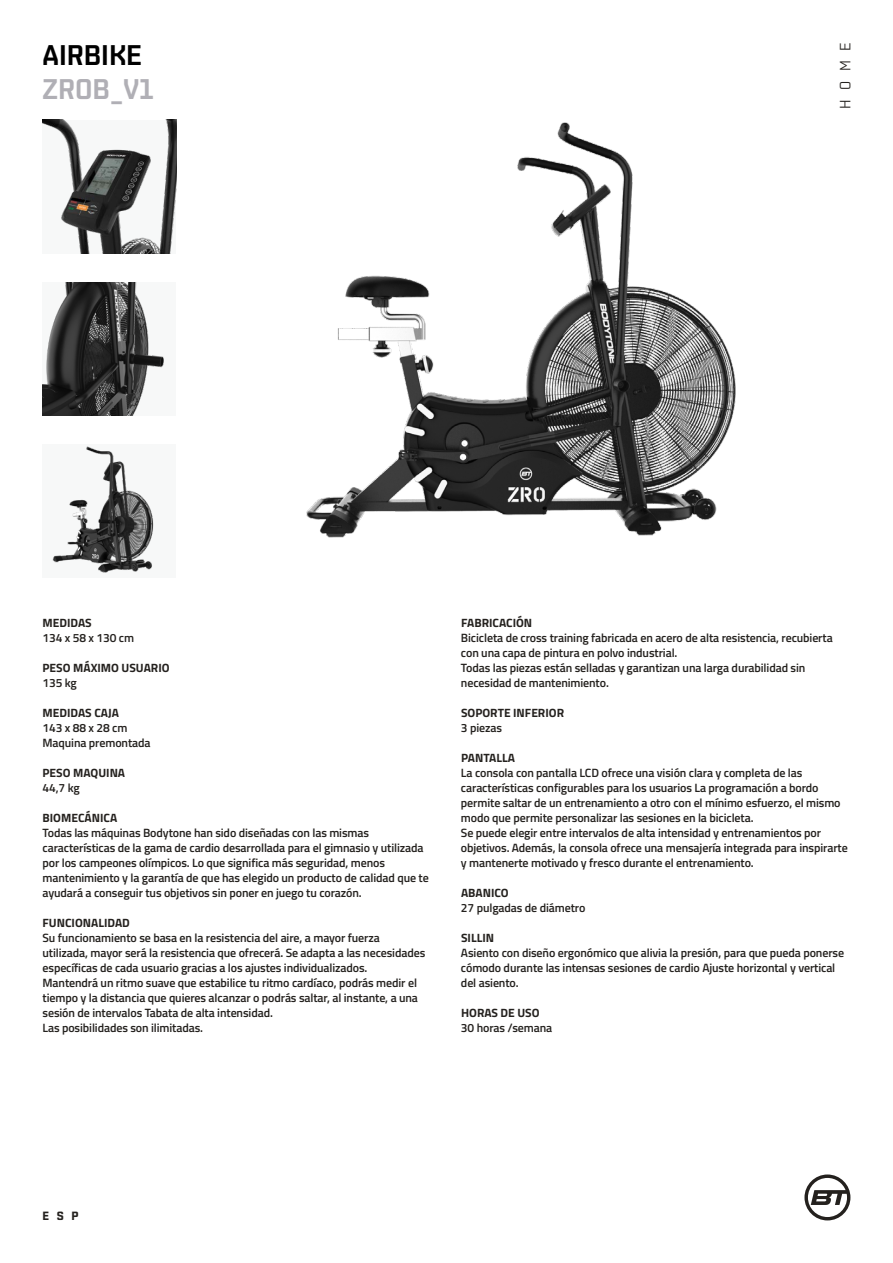
<style>
.page{position:relative;width:893px;height:1263px;background:#fff}
.page>*{position:absolute;margin:0;border:0;box-sizing:border-box;transform-origin:0 0}
.t1{font:600 28.5px "Shentox";color:#000}
.t2{font:600 28.5px "Shentox";color:#b0afb5}
.t3{font:15px "Shentox";color:#24211e}
.Gran_título{font:600 12px/15px "Titillium Web";letter-spacing:-.01em;color:#24211e}
.Gran_título-2{font:700 12px "Titillium Web";color:#24211e}
.t4{font:700 12px "Shentox";color:#24211e}
</style>
<div class="page">
<img style="left:306px;top:122px;width:430px;height:416px">
<img style="left:52px;top:446px;width:102px;height:127px">
<img style="left:43px;top:120px;width:133px;height:133px">
<img style="left:43px;top:282px;width:121px;height:134px">
<svg style="left:804px;top:1174px;width:46px;height:46px"></svg>
<p class="t1" style="left:43px;top:38px;width:101px">AIRBIKE</p>
<p class="t2" style="left:43px;top:72px;width:113px">ZROB_V1</p>
<p class="t3" style="left:836px;top:109px;width:68px;rotate:-90deg">HOME</p>
<p class="Gran_título-2" style="left:43px;top:613px;width:51px">MEDIDAS</p>
<p class="Gran_título" style="left:43px;top:629px;width:93px">134 x 58 x 130 cm</p>
<p class="Gran_título-2" style="left:43px;top:658px;width:129px">PESO MÁXIMO USUARIO</p>
<p class="Gran_título" style="left:43px;top:674px;width:36px">135 kg</p>
<p class="Gran_título-2" style="left:43px;top:703px;width:78px">MEDIDAS CAJA</p>
<p class="Gran_título" style="left:43px;top:719px;width:86px">143 x 88 x 28 cm</p>
<p class="Gran_título" style="left:43px;top:734px;width:110px">Maquina premontada</p>
<p class="Gran_título-2" style="left:43px;top:763px;width:84px">PESO MAQUINA</p>
<p class="Gran_título" style="left:43px;top:779px;width:39px">44,7 kg</p>
<p class="Gran_título-2" style="left:43px;top:808px;width:76px">BIOMECÁNICA</p>
<p class="Gran_título" style="left:43px;top:824px;width:388px">Todas las máquinas Bodytone han sido diseñadas con las mismas características de la gama de cardio desarrollada para el gimnasio y utilizada por los campeones olímpicos. Lo que significa más seguridad, menos mantenimiento y la garantía de que has elegido un producto de calidad que te ayudará a conseguir tus objetivos sin poner en juego tu corazón.</p>
<p class="Gran_título-2" style="left:43px;top:913px;width:89px">FUNCIONALIDAD</p>
<p class="Gran_título" style="left:43px;top:929px;width:384px">Su funcionamiento se basa en la resistencia del aire, a mayor fuerza utilizada, mayor será la resistencia que ofrecerá. Se adapta a las necesidades específicas de cada usuario gracias a los ajustes individualizados.</p>
<p class="Gran_título" style="left:43px;top:974px;width:377px;text-align:justify">Mantendrá un ritmo suave que estabilice tu ritmo cardíaco, podrás medir el tiempo y la distancia que quieres alcanzar o podrás saltar, al instante, a una sesión de intervalos Tabata de alta intensidad.</p>
<p class="Gran_título" style="left:43px;top:1019px;width:162px">Las posibilidades son ilimitadas.</p>
<p class="Gran_título-2" style="left:461px;top:613px;width:73px">FABRICACIÓN</p>
<p class="Gran_título" style="left:461px;top:629px;width:373px">Bicicleta de cross training fabricada en acero de alta resistencia, recubierta con una capa de pintura en polvo industrial.</p>
<p class="Gran_título" style="left:461px;top:659px;width:346px">Todas las piezas están selladas y garantizan una larga durabilidad sin necesidad de mantenimiento.</p>
<p class="Gran_título-2" style="left:461px;top:703px;width:105px">SOPORTE INFERIOR</p>
<p class="Gran_título" style="left:461px;top:719px;width:43px">3 piezas</p>
<p class="Gran_título-2" style="left:461px;top:748px;width:56px">PANTALLA</p>
<p class="Gran_título" style="left:461px;top:764px;width:381px">La consola con pantalla LCD ofrece una visión clara y completa de las características configurables para los usuarios La programación a bordo permite saltar de un entrenamiento a otro con el mínimo esfuerzo, el mismo modo que permite personalizar las sesiones en la bicicleta.</p>
<p class="Gran_título" style="left:461px;top:824px;width:388px">Se puede elegir entre intervalos de alta intensidad y entrenamientos por objetivos. Además, la consola ofrece una mensajería integrada para inspirarte y mantenerte motivado y fresco durante el entrenamiento.</p>
<p class="Gran_título-2" style="left:461px;top:883px;width:49px">ABANICO</p>
<p class="Gran_título" style="left:461px;top:899px;width:126px">27 pulgadas de diámetro</p>
<p class="Gran_título-2" style="left:461px;top:928px;width:35px">SILLIN</p>
<p class="Gran_título" style="left:461px;top:944px;width:385px">Asiento con diseño ergonómico que alivia la presión, para que pueda ponerse cómodo durante las intensas sesiones de cardio Ajuste horizontal y vertical del asiento.</p>
<p class="Gran_título-2" style="left:461px;top:1003px;width:80px">HORAS DE USO</p>
<p class="Gran_título" style="left:461px;top:1019px;width:93px">30 horas /semana</p>
<p class="t4" style="left:43px;top:1209px;width:38px">ESP</p>
</div>
